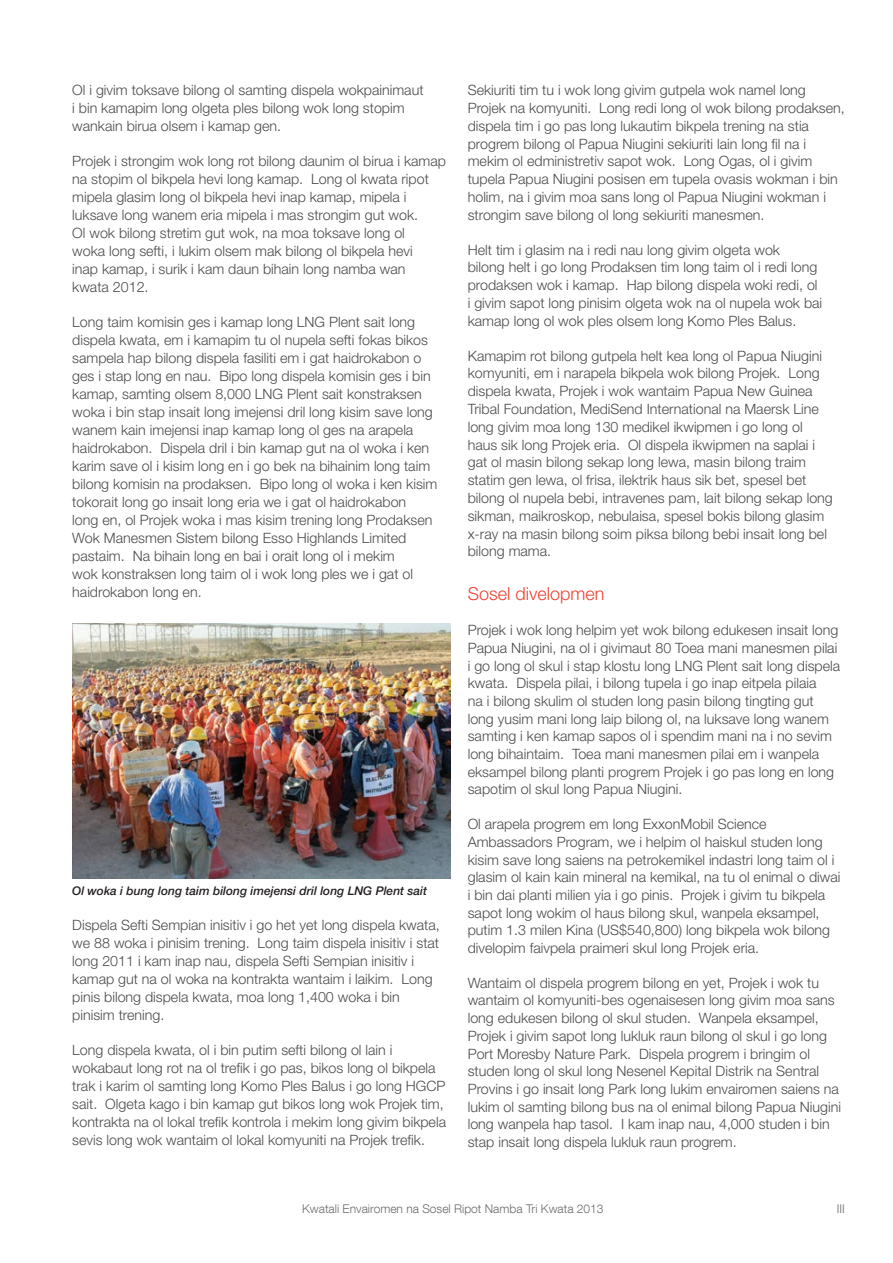
<style>
.page{position:relative;width:893px;height:1263px;background:#fff}
.page>*{position:absolute;margin:0;border:0;box-sizing:border-box;transform-origin:0 0}
.t1{font:300 18px "Helvetica Neue LT Pro";color:#ee4234}
.t2{font:300 14.25px/18px "Helvetica Neue LT Pro";color:#4b4c4d}
.t3{font:italic 500 12px "Helvetica Neue LT Pro";color:#231f20}
.t4{font:300 12px "Helvetica Neue LT Com";color:#6c6d70}
</style>
<div class="page">
<img style="left:72px;top:623px;width:379px;height:255px">
<p class="t2" style="left:72px;top:81px;width:353px">Ol i givim toksave bilong ol samting dispela wokpainimaut i bin kamapim long olgeta ples bilong wok long stopim wankain birua olsem i kamap gen.</p>
<p class="t2" style="left:72px;top:152px;width:375px">Projek i strongim wok long rot bilong daunim ol birua i kamap na stopim ol bikpela hevi long kamap. Long ol kwata ripot mipela glasim long ol bikpela hevi inap kamap, mipela i luksave long wanem eria mipela i mas strongim gut wok.<br>Ol wok bilong stretim gut wok, na moa toksave long ol<br>woka long sefti, i lukim olsem mak bilong ol bikpela hevi<br>inap kamap, i surik i kam daun bihain long namba wan<br>kwata 2012.</p>
<p class="t2" style="left:72px;top:313px;width:367px">Long taim komisin ges i kamap long LNG Plent sait long dispela kwata, em i kamapim tu ol nupela sefti fokas bikos sampela hap bilong dispela fasiliti em i gat haidrokabon o ges i stap long en nau. Bipo long dispela komisin ges i bin kamap, samting olsem 8,000 LNG Plent sait konstraksen woka i bin stap insait long imejensi dril long kisim save long wanem kain imejensi inap kamap long ol ges na arapela haidrokabon. Dispela dril i bin kamap gut na ol woka i ken karim save ol i kisim long en i go bek na bihainim long taim bilong komisin na prodaksen. Bipo long ol woka i ken kisim tokorait long go insait long eria we i gat ol haidrokabon<br>long en, ol Projek woka i mas kisim trening long Prodaksen Wok Manesmen Sistem bilong Esso Highlands Limited pastaim. Na bihain long en bai i orait long ol i mekim<br>wok konstraksen long taim ol i wok long ples we i gat ol haidrokabon long en.</p>
<p class="t3" style="left:72px;top:884px;width:356px">Ol woka i bung long taim bilong imejensi dril long LNG Plent sait</p>
<p class="t2" style="left:72px;top:916px;width:369px">Dispela Sefti Sempian inisitiv i go het yet long dispela kwata, we 88 woka i pinisim trening. Long taim dispela inisitiv i stat long 2011 i kam inap nau, dispela Sefti Sempian inisitiv i kamap gut na ol woka na kontrakta wantaim i laikim. Long pinis bilong dispela kwata, moa long 1,400 woka i bin pinisim trening.</p>
<p class="t2" style="left:72px;top:1041px;width:375px">Long dispela kwata, ol i bin putim sefti bilong ol lain i wokabaut long rot na ol trefik i go pas, bikos long ol bikpela trak i karim ol samting long Komo Ples Balus i go long HGCP sait. Olgeta kago i bin kamap gut bikos long wok Projek tim, kontrakta na ol lokal trefik kontrola i mekim long givim bikpela sevis long wok wantaim ol lokal komyuniti na Projek trefik.</p>
<p class="t2" style="left:468px;top:81px;width:378px">Sekiuriti tim tu i wok long givim gutpela wok namel long Projek na komyuniti. Long redi long ol wok bilong prodaksen, dispela tim i go pas long lukautim bikpela trening na stia progrem bilong ol Papua Niugini sekiuriti lain long fil na i mekim ol edministretiv sapot wok. Long Ogas, ol i givim tupela Papua Niugini posisen em tupela ovasis wokman i bin holim, na i givim moa sans long ol Papua Niugini wokman i strongim save bilong ol long sekiuriti manesmen.</p>
<p class="t2" style="left:468px;top:240px;width:356px">Helt tim i glasim na i redi nau long givim olgeta wok<br>bilong helt i go long Prodaksen tim long taim ol i redi long prodaksen wok i kamap. Hap bilong dispela woki redi, ol i givim sapot long pinisim olgeta wok na ol nupela wok bai kamap long ol wok ples olsem long Komo Ples Balus.</p>
<p class="t2" style="left:468px;top:346px;width:367px">Kamapim rot bilong gutpela helt kea long ol Papua Niugini komyuniti, em i narapela bikpela wok bilong Projek. Long dispela kwata, Projek i wok wantaim Papua New Guinea Tribal Foundation, MediSend International na Maersk Line long givim moa long 130 medikel ikwipmen i go long ol haus sik long Projek eria. Ol dispela ikwipmen na saplai i gat ol masin bilong sekap long lewa, masin bilong traim statim gen lewa, ol frisa, ilektrik haus sik bet, spesel bet bilong ol nupela bebi, intravenes pam, lait bilong sekap long sikman, maikroskop, nebulaisa, spesel bokis bilong glasim x-ray na masin bilong soim piksa bilong bebi insait long bel bilong mama.</p>
<p class="t1" style="left:468px;top:583px;width:138px">Sosel divelopmen</p>
<p class="t2" style="left:468px;top:621px;width:374px">Projek i wok long helpim yet wok bilong edukesen insait long Papua Niugini, na ol i givimaut 80 Toea mani manesmen pilai i go long ol skul i stap klostu long LNG Plent sait long dispela kwata. Dispela pilai, i bilong tupela i go inap eitpela pilaia<br>na i bilong skulim ol studen long pasin bilong tingting gut long yusim mani long laip bilong ol, na luksave long wanem samting i ken kamap sapos ol i spendim mani na i no sevim long bihaintaim. Toea mani manesmen pilai em i wanpela eksampel bilong planti progrem Projek i go pas long en long sapotim ol skul long Papua Niugini.</p>
<p class="t2" style="left:468px;top:815px;width:374px">Ol arapela progrem em long ExxonMobil Science Ambassadors Program, we i helpim ol haiskul studen long kisim save long saiens na petrokemikel indastri long taim ol i glasim ol kain kain mineral na kemikal, na tu ol enimal o diwai i bin dai planti milien yia i go pinis. Projek i givim tu bikpela sapot long wokim ol haus bilong skul, wanpela eksampel, putim 1.3 milen Kina (US$540,800) long bikpela wok bilong divelopim faivpela praimeri skul long Projek eria.</p>
<p class="t2" style="left:468px;top:973px;width:375px">Wantaim ol dispela progrem bilong en yet, Projek i wok tu wantaim ol komyuniti-bes ogenaisesen long givim moa sans long edukesen bilong ol skul studen. Wanpela eksampel, Projek i givim sapot long lukluk raun bilong ol skul i go long Port Moresby Nature Park. Dispela progrem i bringim ol studen long ol skul long Nesenel Kepital Distrik na Sentral Provins i go insait long Park long lukim envairomen saiens na lukim ol samting bilong bus na ol enimal bilong Papua Niugini long wanpela hap tasol. I kam inap nau, 4,000 studen i bin stap insait long dispela lukluk raun progrem.</p>
<p class="t4" style="left:302px;top:1202px;width:303px">Kwatali Envairomen na Sosel Ripot Namba Tri Kwata 2013</p>
<p class="t4" style="left:837px;top:1202px;width:9px">III</p>
</div>
